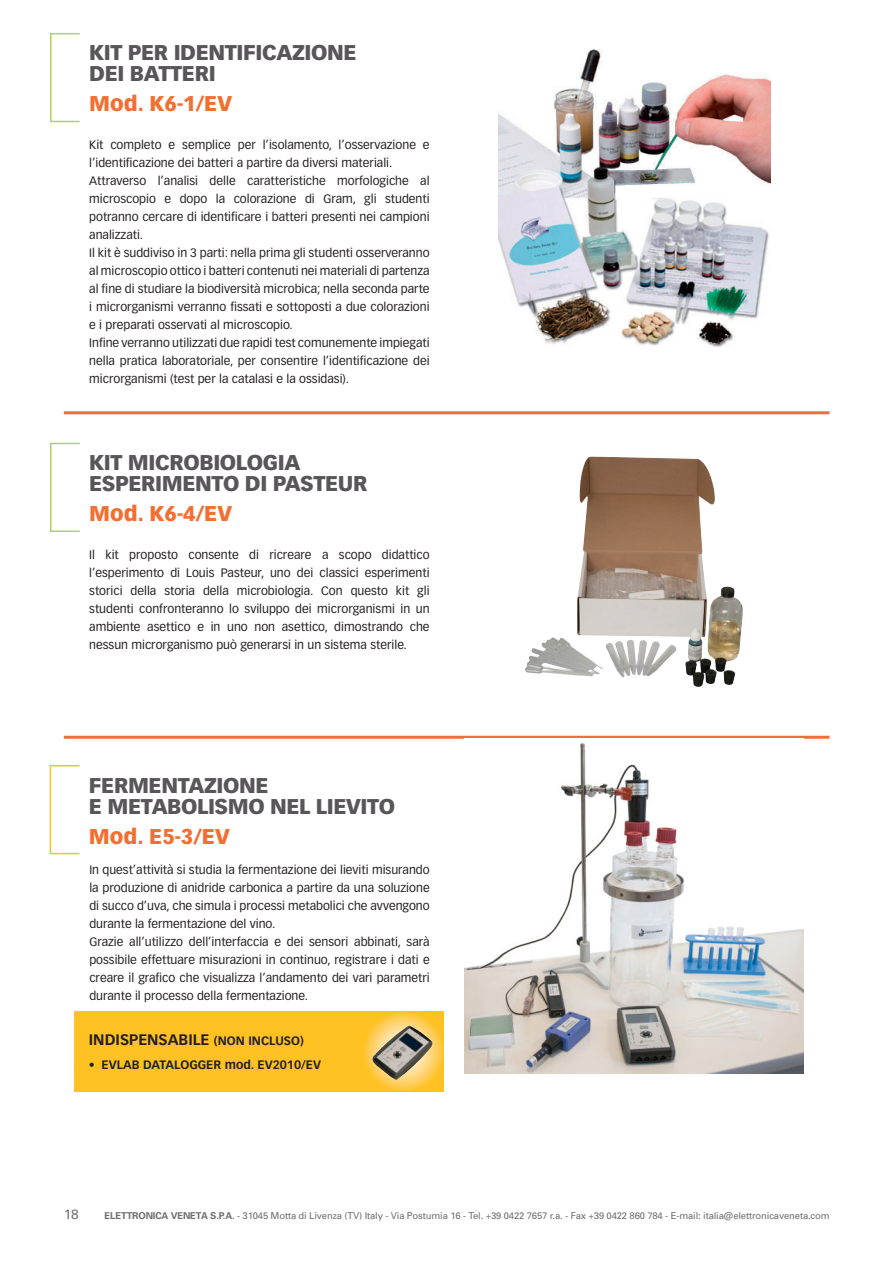
<style>
.page{position:relative;width:893px;height:1263px;background:#fff}
.page>*{position:absolute;margin:0;border:0;box-sizing:border-box;transform-origin:0 0}
.t1{font:900 21px/21px "Vectora LH";letter-spacing:-.02em;color:#585659}
.t2{font:900 21px "Vectora LH";color:#f36f31}
.t3{font:700 15px "Vectora LH";color:#231f20}
.t4{font:13.5px "Univers";color:#6d6e70}
.t5{font:12px/18px "Vectora LH";color:#231f20}
.t6{font:700 12px "Vectora LH";color:#231f20}
.t7{font:9.45px "Univers";letter-spacing:-.015em;color:#6d6e70}
.s1{font-size:12px}
.s2{font-weight:700}
</style>
<div class="page">
<div style="left:50px;top:33px;width:30px;height:89px;border:2px solid #add361"></div>
<hr style="left:64px;top:411px;width:765px;height:3px;background:#f36f31">
<img style="left:498px;top:49px;width:272px;height:298px">
<div style="left:50px;top:443px;width:30px;height:89px;border:2px solid #add361"></div>
<img style="left:525px;top:457px;width:218px;height:230px">
<hr style="left:64px;top:736px;width:765px;height:3px;background:#f36f31">
<div style="left:50px;top:765px;width:30px;height:89px;border:2px solid #ffc222"></div>
<div style="left:74px;top:1011px;width:369px;height:80px;background:#ffc222"></div>
<svg style="left:363px;top:1011px;width:80px;height:80px"></svg>
<img style="left:372px;top:1025px;width:60px;height:55px">
<img style="left:464px;top:743px;width:339px;height:330px">
<h1 class="t1" style="left:89px;top:44px;width:269px">KIT PER IDENTIFICAZIONE<br>DEI BATTERI</h1>
<h1 class="t2" style="left:89px;top:95px;width:145px">Mod. K6-1/EV</h1>
<p class="t5" style="left:89px;top:136px;width:342px">Kit completo e semplice per l’isolamento, l’osservazione e l’identificazione dei batteri a partire da diversi materiali.<br>Attraverso l’analisi delle caratteristiche morfologiche al microscopio e dopo la colorazione di Gram, gli studenti potranno cercare di identificare i batteri presenti nei campioni analizzati.<br>Il kit è suddiviso in 3 parti: nella prima gli studenti osserveranno al microscopio ottico i batteri contenuti nei materiali di partenza al fine di studiare la biodiversità microbica; nella seconda parte i microrganismi verranno fissati e sottoposti a due colorazioni e i preparati osservati al microscopio.<br>Infine verranno utilizzati due rapidi test comunemente impiegati nella pratica laboratoriale, per consentire l’identificazione dei microrganismi (test per la catalasi e la ossidasi).</p>
<h1 class="t1" style="left:89px;top:454px;width:280px">KIT MICROBIOLOGIA<br>ESPERIMENTO DI PASTEUR</h1>
<h1 class="t2" style="left:89px;top:505px;width:145px">Mod. K6-4/EV</h1>
<p class="t5" style="left:89px;top:546px;width:342px;text-align:justify">Il kit proposto consente di ricreare a scopo didattico l’esperimento di Louis Pasteur, uno dei classici esperimenti storici della storia della microbiologia. Con questo kit gli studenti confronteranno lo sviluppo dei microrganismi in un ambiente asettico e in uno non asettico, dimostrando che nessun microrganismo può generarsi in un sistema sterile.</p>
<h1 class="t1" style="left:89px;top:776px;width:308px">FERMENTAZIONE<br>E METABOLISMO NEL LIEVITO</h1>
<h1 class="t2" style="left:89px;top:827px;width:143px">Mod. E5-3/EV</h1>
<p class="t5" style="left:89px;top:861px;width:342px">In quest’attività si studia la fermentazione dei lieviti misurando la produzione di anidride carbonica a partire da una soluzione di succo d’uva, che simula i processi metabolici che avvengono durante la fermentazione del vino.<br>Grazie all’utilizzo dell’interfaccia e dei sensori abbinati, sarà possibile effettuare misurazioni in continuo, registrare i dati e creare il grafico che visualizza l’andamento dei vari parametri durante il processo della fermentazione.</p>
<p class="t3" style="left:89px;top:1033px;width:216px">INDISPENSABILE <span class="s1">(NON INCLUSO)</span></p>
<p class="t6" style="left:89px;top:1060px;width:233px">• EVLAB DATALOGGER mod. EV2010/EV</p>
<p class="t4" style="left:64px;top:1209px;width:17px">18</p>
<p class="t7" style="left:105px;top:1212px;width:726px"><span class="s2">ELETTRONICA VENETA S.P.A.</span> - 31045 Motta di Livenza (TV) Italy - Via Postumia 16 - Tel. +39 0422 7657 r.a. - Fax +39 0422 860 784 - E-mail: italia@elettronicaveneta.com</p>
</div>
